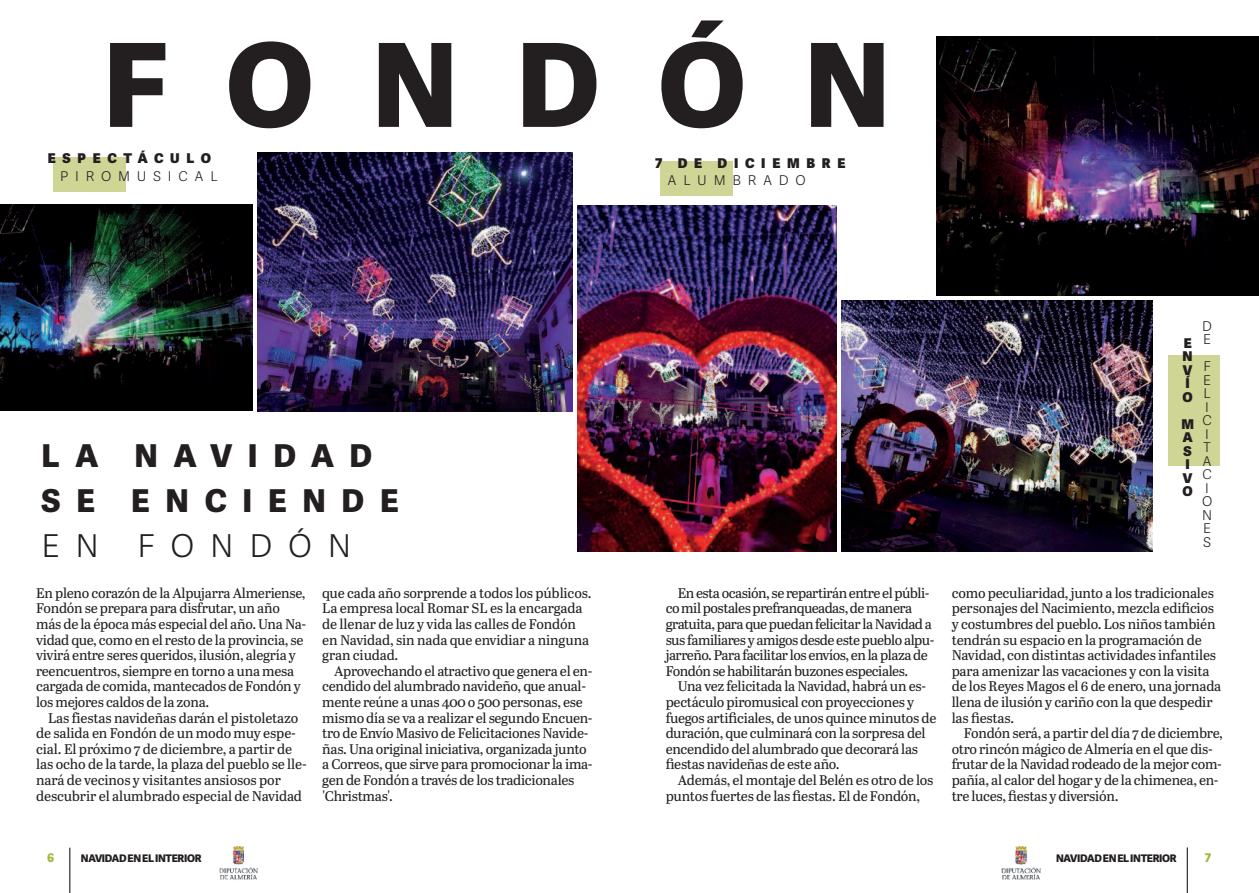
<style>
.page{position:relative;width:1259px;height:893px;background:#fff}
.page>*{position:absolute;margin:0;border:0;box-sizing:border-box;transform-origin:0 0}
.t1{font:800 115.95px "Adelle Sans Basic";letter-spacing:.5em;color:#231f20}
.t2{font:800 31.5px/45px "Adelle Sans Basic";letter-spacing:.5em;color:#231f20}
.t3{font:300 31.5px "Adelle Sans Basic";letter-spacing:.5em;color:#231f20}
.t4{font:13.95px/15.6px "Abril Text";letter-spacing:-.02em;color:#231f20}
.t5{font:300 13.5px/13.5px "Adelle Sans Basic";letter-spacing:.5em;color:#231f20}
.t6{font:800 13.5px/13.5px "Adelle Sans Basic";letter-spacing:.5em;color:#231f20}
.t7{font:800 12px "Adelle Sans Basic";color:#a7b639}
.t8{font:800 10.5px "Adelle Sans Basic";letter-spacing:-.03em;color:#231f20}
</style>
<div class="page">
<hr style="left:1187px;top:847px;width:1px;height:46px;background:#000">
<img style="left:1001px;top:846px;width:39px;height:34px">
<hr style="left:70px;top:848px;width:1px;height:45px;background:#000">
<img style="left:219px;top:846px;width:38px;height:34px">
<div style="left:1168px;top:355px;width:51px;height:110px;background:#cfd595"></div>
<div style="left:53px;top:157px;width:72px;height:35px;background:#cfd595"></div>
<div style="left:660px;top:162px;width:73px;height:34px;background:#cfd595"></div>
<img style="left:841px;top:301px;width:311px;height:251px">
<img style="left:0;top:204px;width:252px;height:207px">
<img style="left:936px;top:36px;width:323px;height:259px">
<img style="left:577px;top:206px;width:259px;height:345px">
<img style="left:257px;top:152px;width:315px;height:259px">
<h1 class="t1" style="left:103px;top:39px;width:789px">FONDÓN</h1>
<p class="t6" style="left:48px;top:153px;width:165px">ESPECTÁCULO</p>
<p class="t5" style="left:60px;top:171px;width:159px">PIROMUSICAL</p>
<h2 class="t2" style="left:42px;top:436px;width:358px">LA NAVIDAD<br>SE ENCIENDE</h2>
<h2 class="t3" style="left:42px;top:533px;width:311px">EN FONDÓN</h2>
<p class="t4" style="left:36px;top:586px;width:271px">En pleno corazón de la Alpujarra Almeriense, Fondón se prepara para disfrutar, un año más de la época más especial del año. Una Na&shy;vidad que, como en el resto de la provincia, se vivirá entre seres queridos, ilusión, alegría y reencuentros, siempre en torno a una mesa cargada de comida, mantecados de Fondón y los mejores caldos de la zona.</p>
<p class="t4" style="left:36px;top:711px;width:272px;text-indent:12px">Las fiestas navideñas darán el pistoletazo de salida en Fondón de un modo muy espe&shy;cial. El próximo 7 de diciembre, a partir de las ocho de la tarde, la plaza del pueblo se lle&shy;nará de vecinos y visitantes ansiosos por descubrir el alumbrado especial de Navidad</p>
<p class="t4" style="left:322px;top:586px;width:271px">que cada año sorprende a todos los públicos.<br>La empresa local Romar SL es la encargada de llenar de luz y vida las calles de Fondón en Navidad, sin nada que envidiar a ninguna gran ciudad.</p>
<p class="t4" style="left:322px;top:664px;width:272px;text-indent:12px">Aprovechando el atractivo que genera el en&shy;cendido del alumbrado navideño, que anual&shy;mente reúne a unas 400 o 500 personas, ese mismo día se va a realizar el segundo Encuen&shy;tro de Envío Masivo de Felicitaciones Navide&shy;ñas. Una original iniciativa, organizada junto a Correos, que sirve para promocionar la ima&shy;gen de Fondón a través de los tradicionales 'Christmas'.</p>
<p class="t6" style="left:655px;top:157px;width:192px">7 DE DICIEMBRE</p>
<p class="t5" style="left:667px;top:175px;width:140px">ALUMBRADO</p>
<p class="t6" style="left:1182px;top:338px;width:12px">E<br>N<br>V<br>Í<br>O</p>
<p class="t6" style="left:1181px;top:419px;width:14px">M<br>A<br>S<br>I<br>V<br>O</p>
<p class="t5" style="left:1202px;top:320px;width:11px">D<br>E</p>
<p class="t5" style="left:1202px;top:361px;width:12px">F<br>E<br>L<br>I<br>C<br>I<br>T<br>A<br>C<br>I<br>O<br>N<br>E<br>S</p>
<p class="t4" style="left:665px;top:586px;width:270px;text-indent:12px">Enestaocasión, serepartirán entreel públi&shy;comilpostalesprefranqueadas, demanera gratuita, para que puedanfelicitar laNavidad a sus familiaresyamigosdesde estepueblo alpu&shy;jarreño.Parafacilitar losenvíos,enla plaza de Fondónsehabilitarán buzones especiales.</p>
<p class="t4" style="left:665px;top:680px;width:272px;text-indent:12px">Una vez felicitada la Navidad, habrá un es&shy;pectáculo piromusical con proyecciones y fuegos artificiales, de unos quince minutos de duración, que culminará con la sorpresa del encendido del alumbrado que decorará las fiestas navideñas de este año.</p>
<p class="t4" style="left:665px;top:774px;width:269px;text-indent:12px">Además, el montaje del Belén es otro de los puntos fuertes de las fiestas. El de Fondón,</p>
<p class="t4" style="left:951px;top:586px;width:271px">como peculiaridad, junto a los tradicionales personajes del Nacimiento, mezcla edificios y costumbres del pueblo. Los niños también tendrán su espacio en la programación de Navidad, con distintas actividades infantiles para amenizar las vacaciones y con la visita de los Reyes Magos el 6 de enero, una jornada llena de ilusión y cariño con la que despedir las fiestas.</p>
<p class="t4" style="left:951px;top:727px;width:272px;text-indent:12px">Fondón será, a partir del día 7 de diciembre, otro rincón mágico de Almería en el que dis&shy;frutar de la Navidad rodeado de la mejor com&shy;pañía, al calor del hogar y de la chimenea, en&shy;tre luces, fiestas y diversión.</p>
<p class="t7" style="left:47px;top:853px;width:9px">6</p>
<p class="t8" style="left:81px;top:854px;width:122px">NAVIDADENELINTERIOR</p>
<p class="t8" style="left:1056px;top:854px;width:122px">NAVIDADENELINTERIOR</p>
<p class="t7" style="left:1204px;top:853px;width:8px">7</p>
</div>
